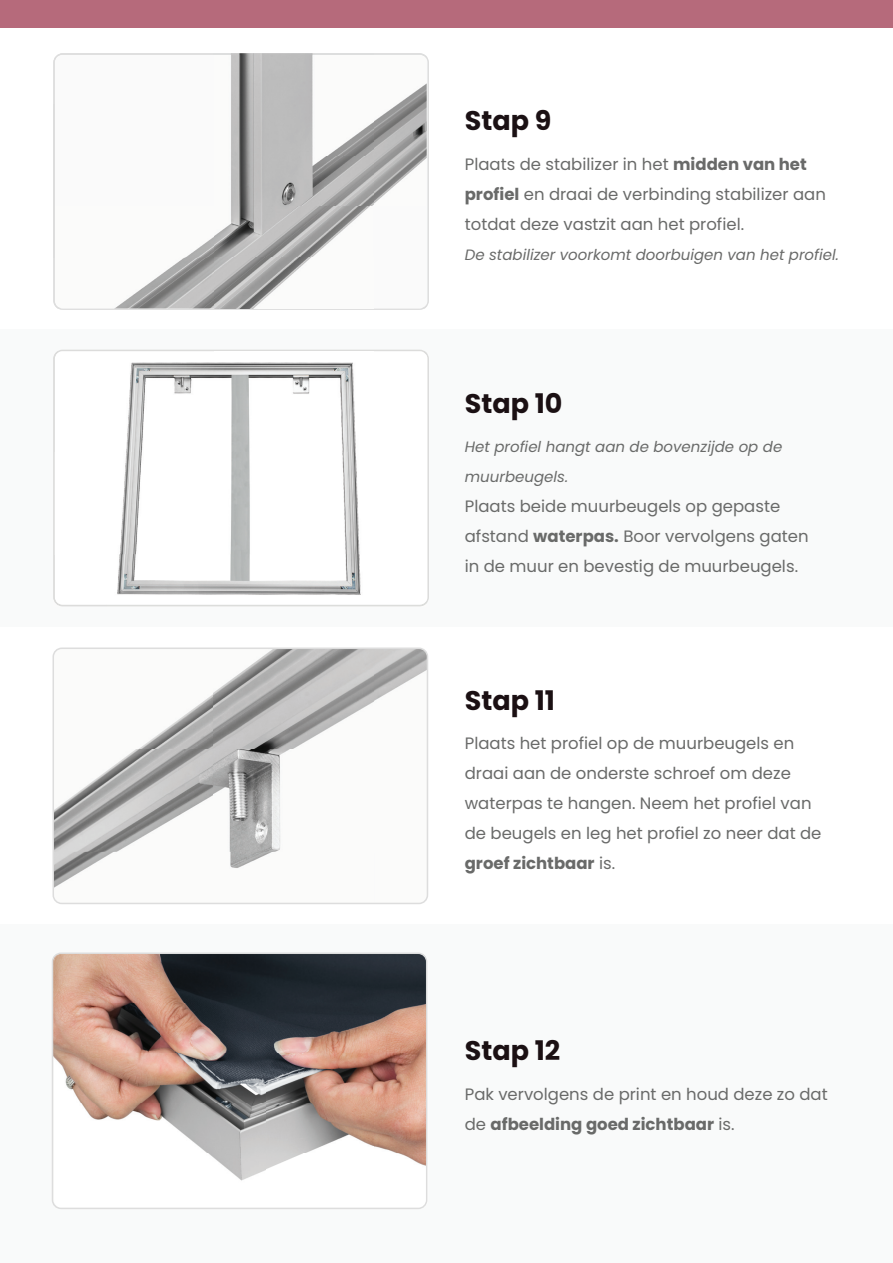
<style>
.page{position:relative;width:893px;height:1263px;background:#fff}
.page>*{position:absolute;margin:0;border:0;box-sizing:border-box;transform-origin:0 0}
.t1{font:700 27px "Poppins";color:#1b1013}
.t2{font:700 27px "Poppins";color:#1b1114}
.t3{font:16.5px/30px "Poppins";color:#696a69}
.t4{font:italic 15px/30px "Poppins";color:#696a69}
.s1{font-weight:700}
</style>
<div class="page">
<img style="left:54px;top:650px;width:373px;height:253px">
<div style="left:53px;top:647px;width:375px;height:257px;border:2px solid #ddd;border-radius:9px"></div>
<div style="left:0;top:330px;width:893px;height:297px;background:#f9fafa"></div>
<div style="left:0;top:925px;width:893px;height:338px;background:#f9fafa"></div>
<div style="left:0;top:0;width:893px;height:28px;background:#b66a7b"></div>
<img style="left:55px;top:55px;width:372px;height:253px">
<img style="left:213px;top:53px;width:160px;height:2px">
<img style="left:373px;top:53px;width:54px;height:6px">
<img style="left:53px;top:257px;width:10px;height:51px">
<svg style="left:420px;top:304px;width:7px;height:4px"></svg>
<img style="left:117px;top:362px;width:244px;height:233px">
<img style="left:53px;top:352px;width:53px;height:254px">
<img style="left:106px;top:601px;width:321px;height:5px">
<img style="left:55px;top:955px;width:369px;height:226px">
<div style="left:52px;top:952px;width:375px;height:257px;border:2px solid #ddd;border-radius:9px"></div>
<h1 class="t2" style="left:465px;top:105px;width:88px">Stap 9</h1>
<p class="t3" style="left:465px;top:149px;width:363px">Plaats de stabilizer in het <span class="s1">midden van het profiel</span> en draai de verbinding stabilizer aan totdat deze vastzit aan het profiel.</p>
<p class="t4" style="left:465px;top:240px;width:376px">De stabilizer voorkomt doorbuigen van het profiel.</p>
<h1 class="t1" style="left:465px;top:388px;width:99px">Stap 10</h1>
<p class="t4" style="left:465px;top:432px;width:319px">Het profiel hangt aan de bovenzijde op de muurbeugels.</p>
<p class="t3" style="left:465px;top:492px;width:345px">Plaats beide muurbeugels op gepaste afstand <span class="s1">waterpas.</span> Boor vervolgens gaten in de muur en bevestig de muurbeugels.</p>
<h1 class="t1" style="left:465px;top:684px;width:92px">Stap 11</h1>
<p class="t3" style="left:465px;top:728px;width:358px">Plaats het profiel op de muurbeugels en draai aan de onderste schroef om deze waterpas te hangen. Neem het profiel van de beugels en leg het profiel zo neer dat de <span class="s1">groef zichtbaar</span> is.</p>
<h1 class="t1" style="left:465px;top:1035px;width:97px">Stap 12</h1>
<p class="t3" style="left:465px;top:1079px;width:364px">Pak vervolgens de print en houd deze zo dat de <span class="s1">afbeelding goed zichtbaar</span> is.</p>
</div>
